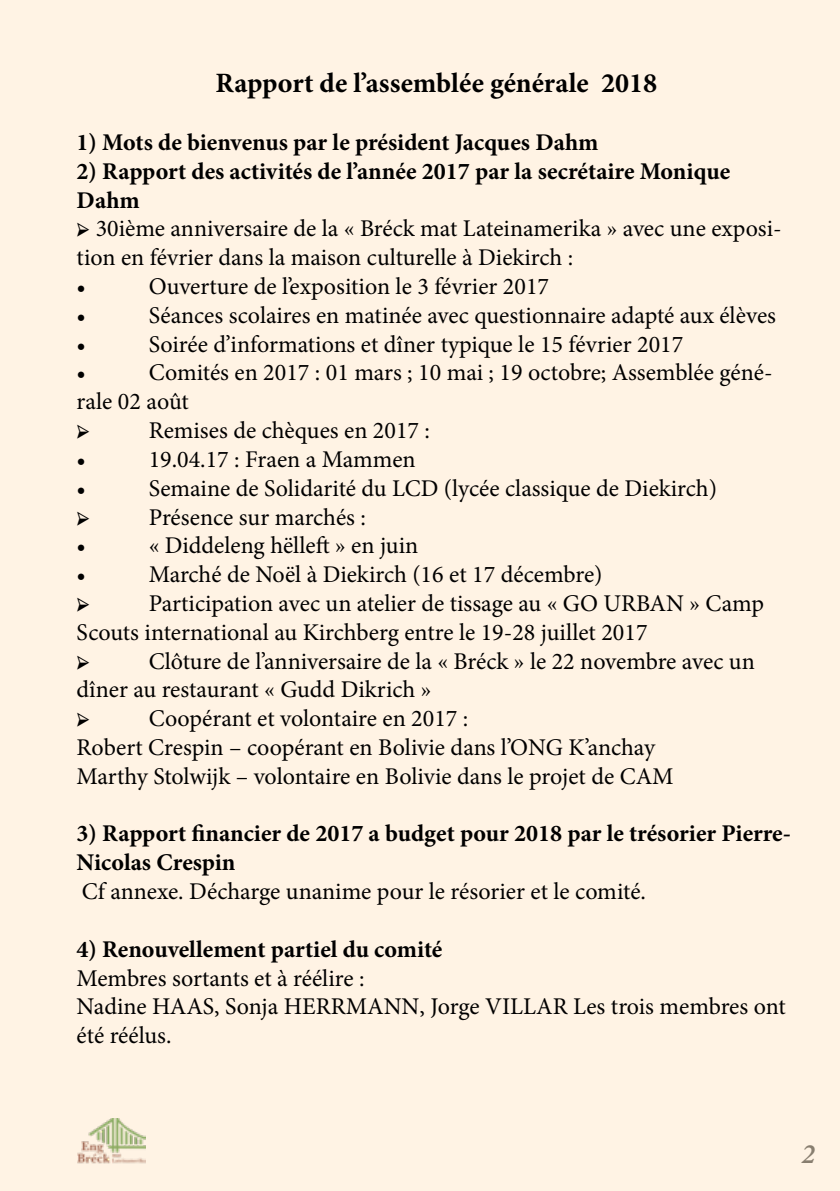
<style>
.page{position:relative;width:840px;height:1191px;background:#fff}
.page>*{position:absolute;margin:0;border:0;box-sizing:border-box;transform-origin:0 0}
.t1{font:700 28px "Minion Pro";color:#000}
.t2{font:italic 600 28px "Minion Pro";color:#887e6f}
.t3{font:24px/28.8px "Minion Pro";color:#000}
.t4{font:700 24px/28.8px "Minion Pro";color:#000}
</style>
<div class="page">
<div style="left:0;top:0;width:839px;height:1191px;background:#fff3e4"></div>
<img style="left:78px;top:1118px;width:67px;height:46px">
<p class="t1" style="left:215px;top:64px;width:443px">Rapport de l’assemblée générale 2018</p>
<p class="t4" style="left:77px;top:128px;width:523px">1) Mots de bienvenus par le président Jacques Dahm</p>
<p class="t4" style="left:77px;top:156px;width:655px">2) Rapport des activités de l’année 2017 par la secrétaire Monique<br>Dahm</p>
<p class="t3" style="left:77px;top:214px;width:706px">➢ 30ième anniversaire de la « Bréck mat Lateinamerika » avec une exposi&shy;tion en février dans la maison culturelle à Diekirch :<br>•</p>
<p class="t3" style="left:149px;top:272px;width:401px">Ouverture de l’exposition le 3 février 2017</p>
<p class="t3" style="left:77px;top:301px;width:11px">•</p>
<p class="t3" style="left:149px;top:301px;width:628px">Séances scolaires en matinée avec questionnaire adapté aux élèves</p>
<p class="t3" style="left:77px;top:330px;width:11px">•</p>
<p class="t3" style="left:149px;top:330px;width:535px">Soirée d’informations et dîner typique le 15 février 2017</p>
<p class="t3" style="left:77px;top:358px;width:11px">•</p>
<p class="t3" style="left:77px;top:358px;width:697px;text-indent:72px">Comités en 2017 : 01 mars ; 10 mai ; 19 octobre; Assemblée géné&shy;rale 02 août<br>➢</p>
<p class="t3" style="left:149px;top:416px;width:283px">Remises de chèques en 2017 :</p>
<p class="t3" style="left:77px;top:445px;width:11px">•</p>
<p class="t3" style="left:149px;top:445px;width:268px">19.04.17 : Fraen a Mammen</p>
<p class="t3" style="left:77px;top:474px;width:11px">•</p>
<p class="t3" style="left:149px;top:474px;width:569px">Semaine de Solidarité du LCD (lycée classique de Diekirch)</p>
<p class="t3" style="left:77px;top:502px;width:15px">➢</p>
<p class="t3" style="left:149px;top:502px;width:219px">Présence sur marchés :</p>
<p class="t3" style="left:77px;top:531px;width:11px">•</p>
<p class="t3" style="left:149px;top:531px;width:271px">« Diddeleng hëlleft » en juin</p>
<p class="t3" style="left:77px;top:560px;width:11px">•</p>
<p class="t3" style="left:149px;top:560px;width:455px">Marché de Noël à Diekirch (16 et 17 décembre)</p>
<p class="t3" style="left:77px;top:589px;width:15px">➢</p>
<p class="t3" style="left:77px;top:589px;width:688px;text-indent:72px">Participation avec un atelier de tissage au « GO URBAN » Camp<br>Scouts international au Kirchberg entre le 19-28 juillet 2017<br>➢</p>
<p class="t3" style="left:77px;top:646px;width:679px;text-indent:72px">Clôture de l’anniversaire de la « Bréck » le 22 novembre avec un dîner au restaurant « Gudd Dikrich »<br>➢</p>
<p class="t3" style="left:77px;top:704px;width:598px;text-indent:72px">Coopérant et volontaire en 2017 :<br>Robert Crespin – coopérant en Bolivie dans l’ONG K’anchay<br>Marthy Stolwijk – volontaire en Bolivie dans le projet de CAM</p>
<p class="t4" style="left:77px;top:819px;width:715px">3) Rapport financier de 2017 a budget pour 2018 par le trésorier Pierre-<br>Nicolas Crespin</p>
<p class="t3" style="left:82px;top:877px;width:565px">Cf annexe. Décharge unanime pour le résorier et le comité.</p>
<p class="t4" style="left:77px;top:934px;width:367px">4) Renouvellement partiel du comité</p>
<p class="t3" style="left:77px;top:963px;width:710px">Membres sortants et à réélire :<br>Nadine HAAS, Sonja HERRMANN, Jorge VILLAR Les trois membres ont été réélus.</p>
<p class="t2" style="left:801px;top:1134px;width:15px">2</p>
</div>
